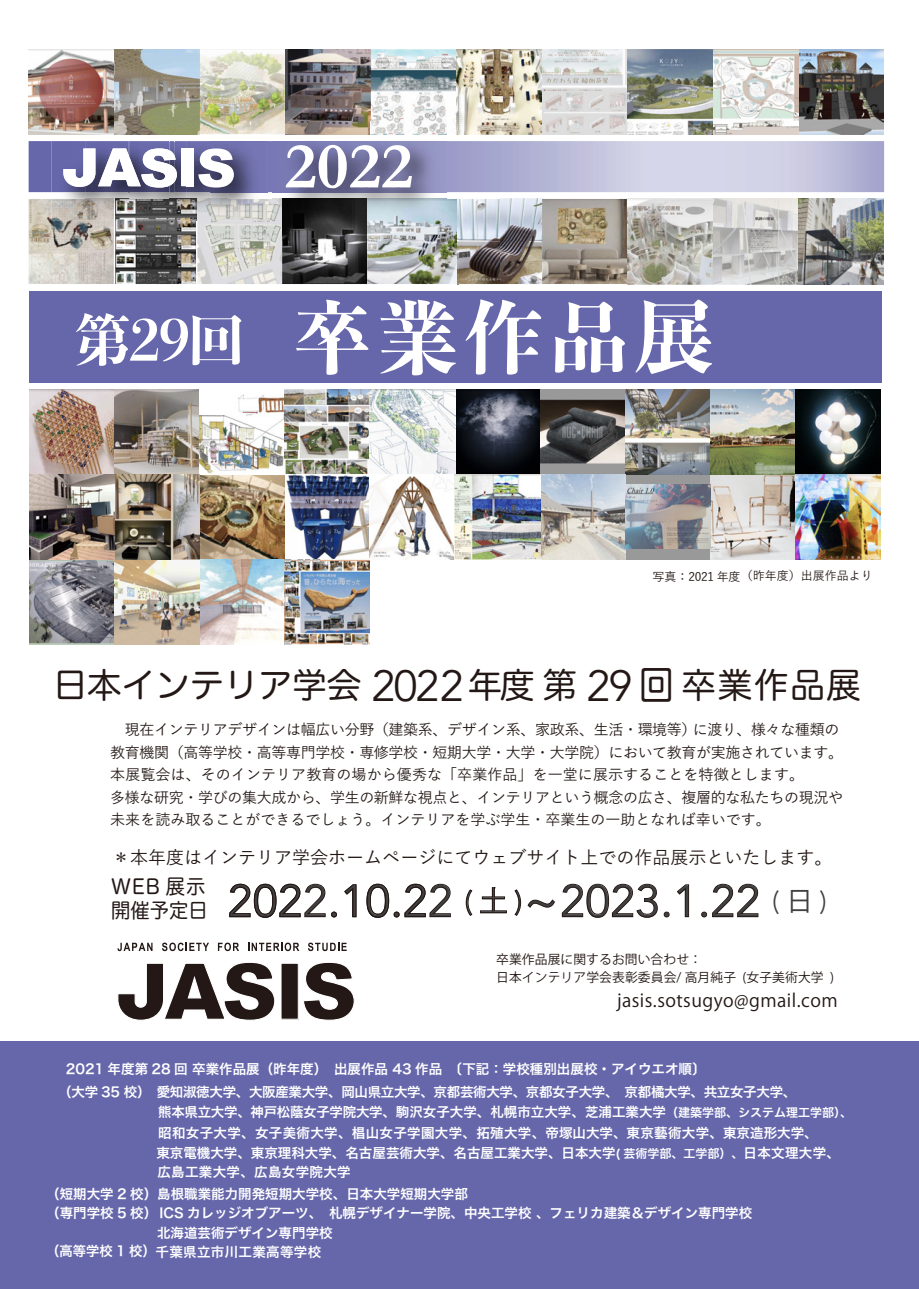
<style>
.page{position:relative;width:919px;height:1289px;background:#fff}
.page>*{position:absolute;margin:0;border:0;box-sizing:border-box;transform-origin:0 0}
.t1{font:800 79.5px "Toppan Bunkyu Midashi Mincho Std N";letter-spacing:.075em;color:#fff}
.t2{font:700 66px "Garamond";color:#fff;scale:1.04 1}
.t3{font:45px "Avenir";color:#414041}
.t4{font:34.5px "Hira Maru Pro N W4";letter-spacing:-.01em;color:#231815}
.t5{font:20.25px/24px "Hira Maru Pro N W4";color:#231815;scale:.95 1}
.t6{font:500 18px "Yu Go";color:#231815}
.t7{font:18px "Koz Go Pr 6 N";letter-spacing:.025em;color:#231815}
.t8{font:500 15px/22.5px "Yu Go";letter-spacing:-.025em;color:#231815}
.t9{font:13.5px "Hira Kaku Pro N W6";color:#fff}
.t10{font:13.5px/23.2px "Hira Kaku Pro N W6";letter-spacing:-.025em;color:#fff}
.t11{font:13.5px "Hira Kaku Pro N W6";letter-spacing:.025em;color:#fff}
.t12{font:12.75px/18px "Koz Go Pr 6 N";letter-spacing:.01em;color:#231815}
.t13{font:500 12px "Yu Go";color:#231815}
.s1{font-size:55.5px}
.s2{font-family:"Avenir";font-size:43.5px}
.s3{font-size:39.75px}
.s4{font-weight:300;font-size:28.5px}
.s5{font-family:"Koz Go Pr 6 N";font-size:28.5px}
.s6{font-weight:300;font-size:57px}
.s7{font-weight:300;font-size:27px}
.s8{font-family:"Koz Go Pr 6 N";font-size:27px}
.s9{font-size:12px}
</style>
<div class="page">
<img style="left:29px;top:49px;width:256px;height:85px">
<img style="left:285px;top:49px;width:85px;height:72px">
<img style="left:371px;top:49px;width:170px;height:85px">
<img style="left:543px;top:49px;width:340px;height:85px">
<img style="left:115px;top:220px;width:81px;height:64px">
<img style="left:29px;top:199px;width:85px;height:85px">
<img style="left:197px;top:199px;width:85px;height:85px">
<img style="left:282px;top:237px;width:85px;height:47px">
<img style="left:367px;top:199px;width:516px;height:85px">
<img style="left:30px;top:389px;width:850px;height:171px">
<img style="left:30px;top:559px;width:340px;height:86px">
<img style="left:625px;top:484px;width:85px;height:65px">
<div style="left:0;top:1041px;width:918px;height:247px;background:#6667ab"></div>
<div style="left:30px;top:291px;width:851px;height:91px;background:#6667ab"></div>
<img style="left:29px;top:141px;width:855px;height:51px">
<svg style="left:117px;top:962px;width:158px;height:59px"></svg>
<div style="left:281px;top:963px;width:17px;height:56px;background:#231815"></div>
<div style="left:280px;top:962px;width:19px;height:57px;border:1px solid #fff"></div>
<svg style="left:303px;top:962px;width:52px;height:59px"></svg>
<svg style="left:117px;top:942px;width:35px;height:9px"></svg>
<svg style="left:162px;top:942px;width:47px;height:9px"></svg>
<svg style="left:218px;top:942px;width:21px;height:9px"></svg>
<svg style="left:248px;top:942px;width:51px;height:9px"></svg>
<svg style="left:308px;top:942px;width:38px;height:9px"></svg>
<svg style="left:229px;top:883px;width:96px;height:34px"></svg>
<svg style="left:331px;top:911px;width:6px;height:6px"></svg>
<svg style="left:344px;top:884px;width:12px;height:33px"></svg>
<svg style="left:366px;top:883px;width:84px;height:34px"></svg>
<svg style="left:466px;top:889px;width:6px;height:26px"></svg>
<svg style="left:480px;top:887px;width:26px;height:26px"></svg>
<svg style="left:514px;top:889px;width:7px;height:26px"></svg>
<svg style="left:527px;top:899px;width:27px;height:8px"></svg>
<svg style="left:562px;top:883px;width:95px;height:34px"></svg>
<svg style="left:663px;top:911px;width:6px;height:6px"></svg>
<svg style="left:677px;top:884px;width:12px;height:33px"></svg>
<svg style="left:701px;top:883px;width:57px;height:34px"></svg>
<img style="left:272px;top:134px;width:174px;height:65px">
<svg style="left:272px;top:121px;width:13px;height:13px"></svg>
<img style="left:285px;top:121px;width:161px;height:13px">
<img style="left:272px;top:199px;width:174px;height:38px">
<img style="left:272px;top:141px;width:174px;height:51px">
<img style="left:51px;top:199px;width:12px;height:21px">
<img style="left:51px;top:141px;width:12px;height:51px">
<img style="left:129px;top:219px;width:57px;height:2px">
<img style="left:177px;top:192px;width:33px;height:27px">
<img style="left:177px;top:141px;width:33px;height:51px">
<svg style="left:63px;top:141px;width:114px;height:79px"></svg>
<img style="left:169px;top:150px;width:8px;height:36px">
<div style="left:182px;top:148px;width:12px;height:38px;background:#fff"></div>
<img style="left:210px;top:141px;width:57px;height:80px">
<svg style="left:186px;top:219px;width:24px;height:2px"></svg>
<img style="left:186px;top:199px;width:41px;height:20px">
<svg style="left:198px;top:148px;width:36px;height:39px"></svg>
<h2 class="t2" style="left:284px;top:127px;width:125px">2022</h2>
<h1 class="t1" style="left:75px;top:276px;width:640px"><span class="s1">第29回</span> 卒業作品展</h1>
<p class="t13" style="left:652px;top:564px;width:222px">写真：2021 年度（昨年度）出展作品より</p>
<h3 class="t4" style="left:53px;top:655px;width:809px">日本インテリア学会 <span class="s2">2022</span>年度 第 <span class="s2">29</span> <span class="s3">回</span>卒業作品展</h3>
<p class="t8" style="left:110px;top:716px;width:734px">　現在インテリアデザインは幅広い分野（建築系、デザイン系、家政系、生活・環境等）に渡り、様々な種類の教育機関（高等学校・高等専門学校・専修学校・短期大学・大学・大学院）において教育が実施されています。本展覧会は、そのインテリア教育の場から優秀な「卒業作品」を一堂に展示することを特徴とします。　<br>多様な研究・学びの集大成から、学生の新鮮な視点と、インテリアという概念の広さ、複層的な私たちの現況や未来を読み取ることができるでしょう。インテリアを学ぶ学生・卒業生の一助となれば幸いです。</p>
<p class="t6" style="left:112px;top:841px;width:722px">＊本年度はインテリア学会ホームページにてウェブサイト上での作品展示といたします。</p>
<h3 class="t3" style="left:227px;top:874px;width:600px">2022.10.22 <span class="s4">(</span> <span class="s5">土</span> <span class="s4">)</span><span class="s6">~</span>2023.1.22 <span class="s7">(</span> <span class="s8">日</span> <span class="s7">)</span></h3>
<h3 class="t5" style="left:111px;top:872px;width:103px">WEB 展示開催予定日</h3>
<p class="t12" style="left:496px;top:950px;width:339px">卒業作品展に関するお問い合わせ：<br>日本インテリア学会表彰委員会/ 高月純子 (女子美術大学 )</p>
<p class="t7" style="left:617px;top:989px;width:222px">jasis.sotsugyo@gmail.com</p>
<p class="t10" style="left:58px;top:1056px;width:739px;text-indent:8px">2021 年度第 28 回卒業作品展（昨年度）出展作品 43 作品〔下記：学校種別出展校・アイウエオ順〕<br>（大学 35 校）　愛知淑徳大学、大阪産業大学、岡山県立大学、京都芸術大学、京都女子大学、　京都橘大学、共立女子大学、</p>
<p class="t9" style="left:158px;top:1099px;width:695px">熊本県立大学、神戸松蔭女子学院大学、駒沢女子大学、札幌市立大学、芝浦工業大学<span class="s9">（建築学部、システム理工学部）、</span></p>
<p class="t11" style="left:158px;top:1120px;width:661px">昭和女子大学、女子美術大学、椙山女子学園大学、拓殖大学、帝塚山大学、東京藝術大学、東京造形大学、</p>
<p class="t9" style="left:143px;top:1140px;width:698px">　東京電機大学、東京理科大学、名古屋芸術大学、名古屋工業大学、日本大学<span class="s9">( 芸術学部、工学部）、</span>日本文理大学、</p>
<p class="t11" style="left:116px;top:1159px;width:236px">　　　広島工業大学、広島女学院大学</p>
<p class="t9" style="left:46px;top:1181px;width:423px">（短期大学 2 校）島根職業能力開発短期大学校、日本大学短期大学部</p>
<p class="t9" style="left:46px;top:1200px;width:707px">（専門学校 5 校） ICS カレッジオブアーツ、　札幌デザイナー学院、中央工学校 、フェリカ建築＆デザイン専門学校</p>
<p class="t9" style="left:157px;top:1220px;width:177px">北海道芸術デザイン専門学校</p>
<p class="t11" style="left:46px;top:1239px;width:276px">（高等学校 1 校）千葉県立市川工業高等学校</p>
</div>
